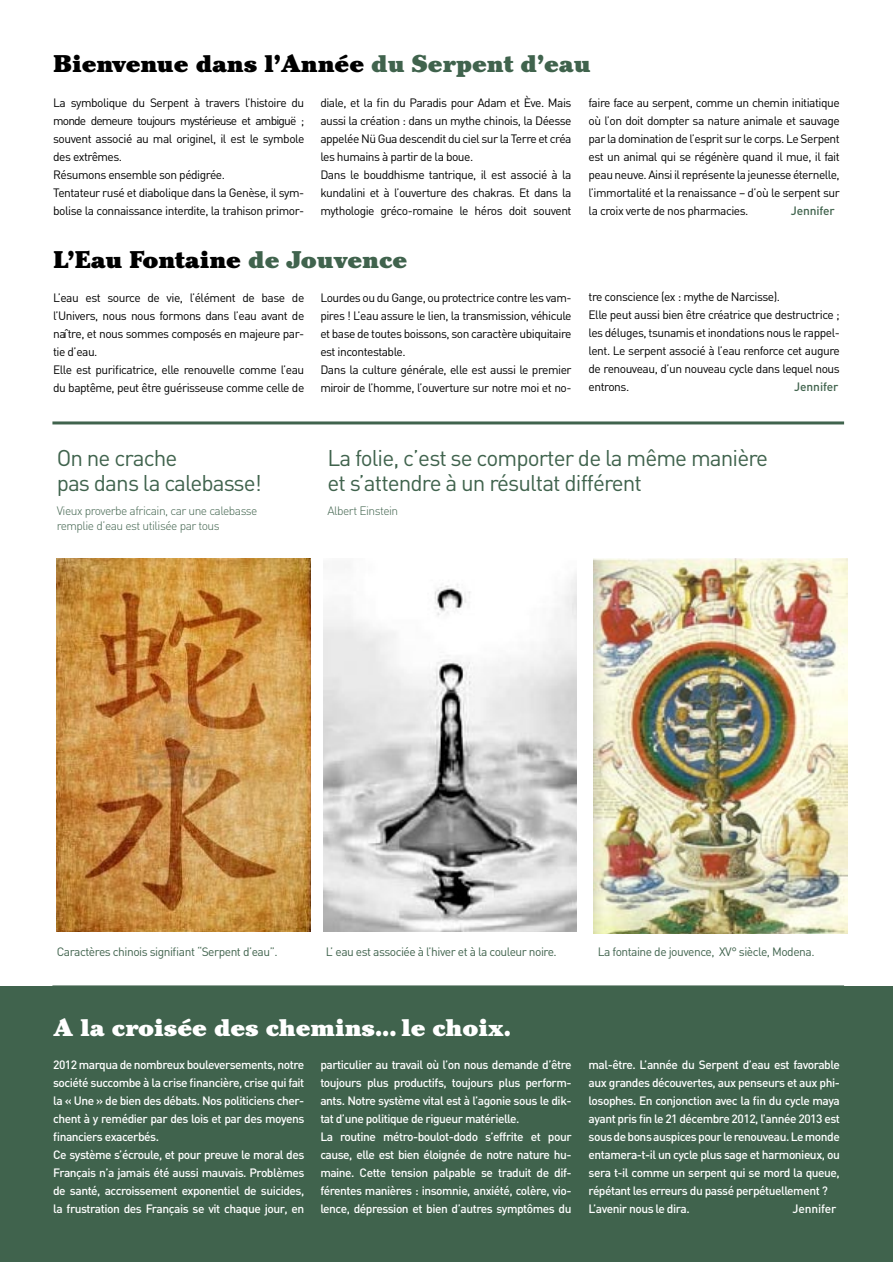
<style>
.page{position:relative;width:893px;height:1263px;background:#fff}
.page>*{position:absolute;margin:0;border:0;box-sizing:border-box;transform-origin:0 0}
.t1{font:900 24px "Cheltenham";color:#000}
.t2{font:900 24px "Cheltenham";color:#fff}
.t3{font:22.5px/25.5px "DIN";letter-spacing:-.04em;color:#40634d}
.t4{font:12px/18px "DIN";letter-spacing:-.04em;color:#000;text-align:justify}
.t5{font:500 12px/18px "DIN";letter-spacing:-.04em;color:#fff;text-align:justify}
.t6{font:12px "DIN";letter-spacing:-.04em;color:#40634d}
.t7{font:300 12px/15px "DIN";letter-spacing:-.04em;color:#40634d}
.t8{font:500 12px "DIN";letter-spacing:-.01em;color:#40634d}
.t9{font:500 12px "DIN";letter-spacing:-.01em;color:#fff}
.s1{color:#40634d}
</style>
<div class="page">
<img style="left:57px;top:559px;width:253px;height:372px">
<img style="left:594px;top:559px;width:253px;height:374px">
<img style="left:323px;top:574px;width:254px;height:357px">
<hr style="left:52px;top:421px;width:792px;height:3px;background:#40634d">
<hr style="left:52px;top:985px;width:792px;height:3px;background:#40634d">
<div style="left:0;top:986px;width:893px;height:276px;background:#40634d"></div>
<p class="t1" style="left:54px;top:49px;width:539px">Bienvenue dans l’Année <span class="s1">du Serpent d’eau</span></p>
<p class="t4" style="left:53px;top:93px;width:253px">La symbolique du Serpent à travers l’histoire du monde demeure toujours mystérieuse et ambiguë ; souvent associé au mal originel, il est le symbole des extrêmes.</p>
<p class="t4" style="left:53px;top:165px;width:173px">Résumons ensemble son pédigrée.</p>
<p class="t4" style="left:53px;top:183px;width:253px">Tentateur rusé et diabolique dans la Genèse, il sym&shy;bolise la connaissance interdite, la trahison primor-</p>
<p class="t4" style="left:320px;top:93px;width:253px">diale, et la fin du Paradis pour Adam et Ève. Mais aussi la création : dans un mythe chinois, la Déesse appelée Nü Gua descendit du ciel sur la Terre et créa les humains à partir de la boue.</p>
<p class="t4" style="left:320px;top:165px;width:253px">Dans le bouddhisme tantrique, il est associé à la kundalini et à l’ouverture des chakras. Et dans la mythologie gréco-romaine le héros doit souvent</p>
<p class="t4" style="left:589px;top:93px;width:253px">faire face au serpent, comme un chemin initiatique où l’on doit dompter sa nature animale et sauvage par la domination de l’esprit sur le corps. Le Serpent est un animal qui se régénère quand il mue, il fait peau neuve. Ainsi il représente la jeunesse éternelle, l’immortalité et la renaissance – d’où le serpent sur la croix verte de nos pharmacies.</p>
<p class="t8" style="left:791px;top:202px;width:45px">Jennifer</p>
<p class="t1" style="left:54px;top:245px;width:355px">L’Eau Fontaine <span class="s1">de Jouvence</span></p>
<p class="t4" style="left:53px;top:288px;width:253px">L’eau est source de vie, l’élément de base de l’Univers, nous nous formons dans l’eau avant de naître, et nous sommes composés en majeure par&shy;tie d’eau.</p>
<p class="t4" style="left:53px;top:360px;width:253px">Elle est purificatrice, elle renouvelle comme l’eau du baptême, peut être guérisseuse comme celle de</p>
<p class="t4" style="left:320px;top:288px;width:253px">Lourdes ou du Gange, ou protectrice contre les vam&shy;pires ! L’eau assure le lien, la transmission, véhicule et base de toutes boissons, son caractère ubiquitaire est incontestable.</p>
<p class="t4" style="left:320px;top:360px;width:253px">Dans la culture générale, elle est aussi le premier miroir de l’homme, l’ouverture sur notre moi et no-</p>
<p class="t4" style="left:589px;top:288px;width:193px">tre conscience (ex : mythe de Narcisse).</p>
<p class="t4" style="left:589px;top:306px;width:253px">Elle peut aussi bien être créatrice que destructrice ; les déluges, tsunamis et inondations nous le rappel&shy;lent. Le serpent associé à l’eau renforce cet augure de renouveau, d’un nouveau cycle dans lequel nous entrons.</p>
<p class="t8" style="left:794px;top:379px;width:45px">Jennifer</p>
<p class="t3" style="left:57px;top:444px;width:122px">On ne crache</p>
<p class="t3" style="left:57px;top:470px;width:207px">pas dans la calebasse!</p>
<p class="t7" style="left:57px;top:503px;width:202px">Vieux proverbe africain, car une calebasse remplie d’eau est utilisée par tous</p>
<p class="t3" style="left:327px;top:444px;width:442px">La folie, c’est se comporter de la même manière et s’attendre à un résultat différent</p>
<p class="t7" style="left:327px;top:503px;width:72px">Albert Einstein</p>
<p class="t6" style="left:57px;top:944px;width:222px">Caractères chinois signifiant “Serpent d’eau”.</p>
<p class="t6" style="left:326px;top:944px;width:233px">L’ eau est associée à l’hiver et à la couleur noire.</p>
<p class="t6" style="left:598px;top:944px;width:218px">La fontaine de jouvence, XV° siècle, Modena.</p>
<p class="t2" style="left:54px;top:1013px;width:459px">A la croisée des chemins... le choix.</p>
<p class="t5" style="left:53px;top:1056px;width:253px">2012 marqua de nombreux bouleversements, notre société succombe à la crise financière, crise qui fait la « Une » de bien des débats. Nos politiciens cher&shy;chent à y remédier par des lois et par des moyens financiers exacerbés.</p>
<p class="t5" style="left:53px;top:1146px;width:253px">Ce système s’écroule, et pour preuve le moral des Français n’a jamais été aussi mauvais. Problèmes de santé, accroissement exponentiel de suicides, la frustration des Français se vit chaque jour, en</p>
<p class="t5" style="left:320px;top:1056px;width:253px">particulier au travail où l’on nous demande d’être toujours plus productifs, toujours plus perform&shy;ants. Notre système vital est à l’agonie sous le dik&shy;tat d’une politique de rigueur matérielle.</p>
<p class="t5" style="left:320px;top:1128px;width:253px">La routine métro-boulot-dodo s’effrite et pour cause, elle est bien éloignée de notre nature hu&shy;maine. Cette tension palpable se traduit de dif&shy;férentes manières : insomnie, anxiété, colère, vio&shy;lence, dépression et bien d’autres symptômes du</p>
<p class="t5" style="left:589px;top:1055px;width:253px">mal-être. L’année du Serpent d’eau est favorable aux grandes découvertes, aux penseurs et aux phi&shy;losophes. En conjonction avec la fin du cycle maya ayant pris fin le 21 décembre 2012, l’année 2013 est sous de bons auspices pour le renouveau. Le monde entamera-t-il un cycle plus sage et harmonieux, ou sera t-il comme un serpent qui se mord la queue, répétant les erreurs du passé perpétuellement ?</p>
<p class="t5" style="left:589px;top:1199px;width:103px">L’avenir nous le dira.</p>
<p class="t9" style="left:792px;top:1201px;width:45px">Jennifer</p>
</div>
